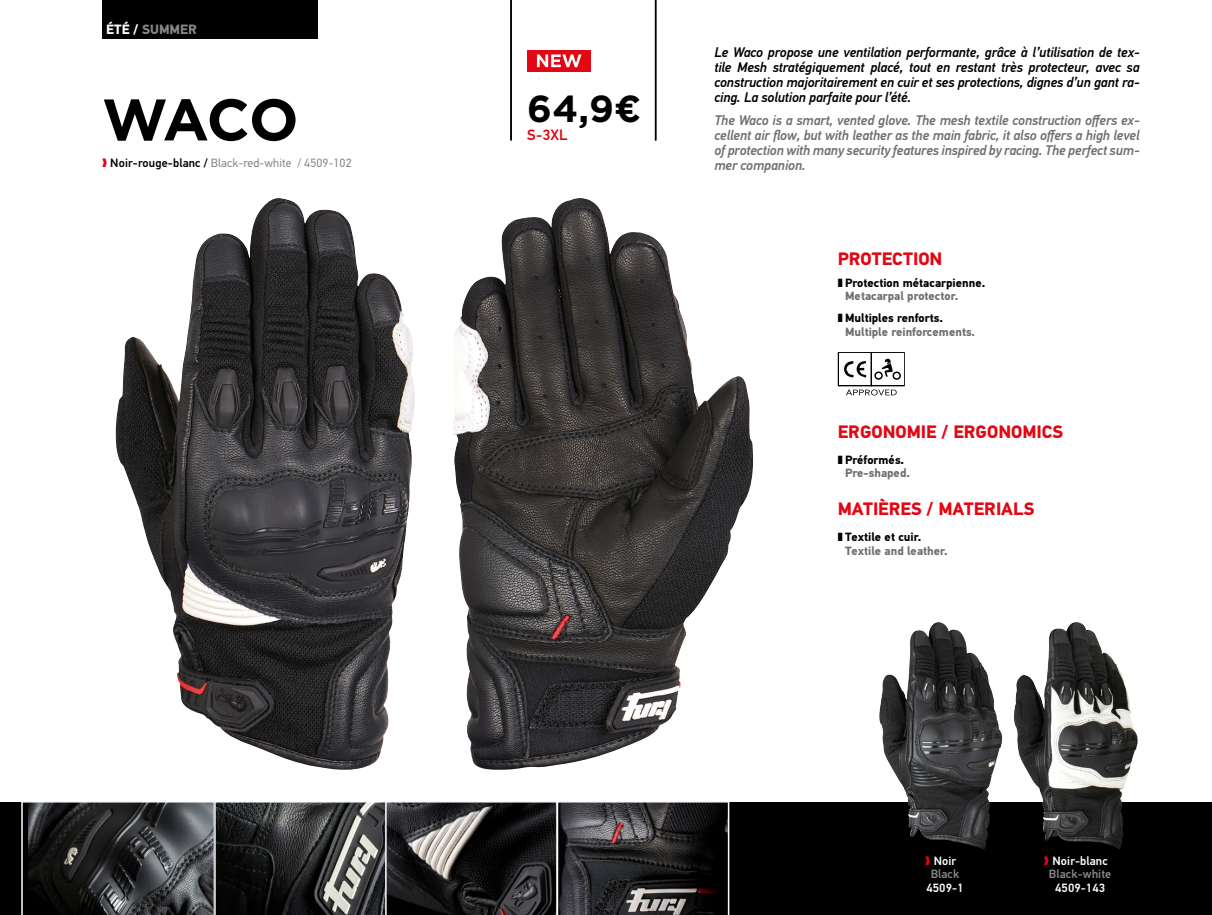
<style>
.page{position:relative;width:1212px;height:915px;background:#fff}
.page>*{position:absolute;margin:0;border:0;box-sizing:border-box;transform-origin:0 0}
.Nom_produit{font:700 58.5px "Gotham";color:#000}
.Prix_produit{font:700 37.5px "Gotham";color:#000}
.Descriptif_Titre_SS{font:700 18px "PF Din Text Pro";color:#e30613}
.Descriptif_Titre{font:700 18px "PF Din Text Pro";color:#e30613}
.Taille_produit{font:500 15px "PF Din Text Pro";color:#e30613}
.Chapo_FR{font:italic 500 13.95px/15px "PF Din Text Pro";letter-spacing:-.01em;color:#000;text-align:justify}
.Chapo_FR-2{font:italic 500 13.95px/15px "PF Din Text Pro";letter-spacing:-.01em;color:#706f6f;text-align:justify}
.Ligne_produit{font:700 13.5px "PF Din Text Pro";color:#878787}
.t1{font:700 12px/13.5px "PF Din Text Pro";color:#706f6f}
.t2{font:700 12px/13.5px "PF Din Text Pro";color:#000}
.Ref_produit_Couleur{font:12px "PF Din Text Pro";letter-spacing:.01em;color:#878787}
.Ref_couleur-descript{font:500 12px "PF Din Text Pro";letter-spacing:.01em;color:#878787}
.Ref_couleur-descript-2{font:500 12px "PF Din Text Pro";letter-spacing:.01em;color:#fff}
.Ref_couleur-blanc{font:500 12px "PF Din Text Pro";letter-spacing:.01em;color:#fff}
.s1{color:#fff}
.s2{color:#e30613}
.s3{font-weight:500;color:#000}
.s4{color:#706f6f}
.s5{color:#000}
</style>
<div class="page">
<div style="left:0;top:802px;width:1212px;height:112px;background:#000"></div>
<div style="left:102px;top:0;width:215px;height:38px;background:#000"></div>
<hr style="left:510px;top:0;width:2px;height:140px;background:#000">
<hr style="left:655px;top:0;width:1px;height:140px;background:#000">
<svg style="left:21px;top:801px;width:708px;height:113px"></svg>
<div style="left:527px;top:50px;width:64px;height:21px;background:#e30613"></div>
<svg style="left:537px;top:54px;width:44px;height:13px"></svg>
<img style="left:454px;top:198px;width:300px;height:571px">
<img style="left:116px;top:200px;width:299px;height:569px">
<svg style="left:838px;top:352px;width:67px;height:43px"></svg>
<img style="left:1014px;top:628px;width:124px;height:220px">
<img style="left:879px;top:623px;width:123px;height:225px">
<p class="Ligne_produit" style="left:106px;top:21px;width:92px"><span class="s1">ÉTÉ /</span> SUMMER</p>
<p class="Nom_produit" style="left:102px;top:81px;width:198px">WACO</p>
<p class="Ref_produit_Couleur" style="left:102px;top:156px;width:251px"><span class="s2">❱</span> <span class="s3">Noir-rouge-blanc /</span> Black-red-white / 4509-102</p>
<p class="Prix_produit" style="left:527px;top:83px;width:115px">64,9€</p>
<p class="Taille_produit" style="left:527px;top:126px;width:42px">S-3XL</p>
<p class="Chapo_FR" style="left:714px;top:44px;width:427px">Le Waco propose une ventilation performante, grâce à l’utilisation de tex&shy;tile Mesh stratégiquement placé, tout en restant très protecteur, avec sa construction majoritairement en cuir et ses protections, dignes d’un gant ra&shy;cing. La solution parfaite pour l’été.</p>
<p class="Chapo_FR-2" style="left:714px;top:113px;width:427px">The Waco is a smart, vented glove. The mesh textile construction offers ex&shy;cellent air flow, but with leather as the main fabric, it also offers a high level of protection with many security features inspired by racing. The perfect sum&shy;mer companion.</p>
<p class="Descriptif_Titre" style="left:838px;top:247px;width:106px">PROTECTION</p>
<p class="t2" style="left:845px;top:275px;width:142px;text-indent:-8px">❚ Protection métacarpienne.<br><span class="s4">Metacarpal protector.</span></p>
<p class="t1" style="left:845px;top:311px;width:131px;text-indent:-8px"><span class="s5">❚ Multiples renforts.<br></span>Multiple reinforcements.</p>
<p class="Descriptif_Titre_SS" style="left:838px;top:420px;width:227px">ERGONOMIE / ERGONOMICS</p>
<p class="t1" style="left:845px;top:452px;width:66px;text-indent:-8px"><span class="s5">❚ Préformés.<br></span>Pre-shaped.</p>
<p class="Descriptif_Titre_SS" style="left:838px;top:498px;width:198px">MATIÈRES / MATERIALS</p>
<p class="t1" style="left:845px;top:530px;width:104px;text-indent:-8px"><span class="s5">❚ Textile et cuir.<br></span>Textile and leather.</p>
<p class="Ref_couleur-descript-2" style="left:925px;top:853px;width:33px"><span class="s2">❱</span> Noir</p>
<p class="Ref_couleur-descript" style="left:922px;top:867px;width:39px"><span class="s5">❱</span> Black</p>
<p class="Ref_couleur-blanc" style="left:918px;top:880px;width:47px"><span class="s5">❱</span> 4509-1</p>
<p class="Ref_couleur-descript-2" style="left:1044px;top:853px;width:65px"><span class="s2">❱</span> Noir-blanc</p>
<p class="Ref_couleur-descript" style="left:1040px;top:867px;width:72px"><span class="s5">❱</span> Black-white</p>
<p class="Ref_couleur-blanc" style="left:1046px;top:880px;width:60px"><span class="s5">❱</span> 4509-143</p>
</div>
